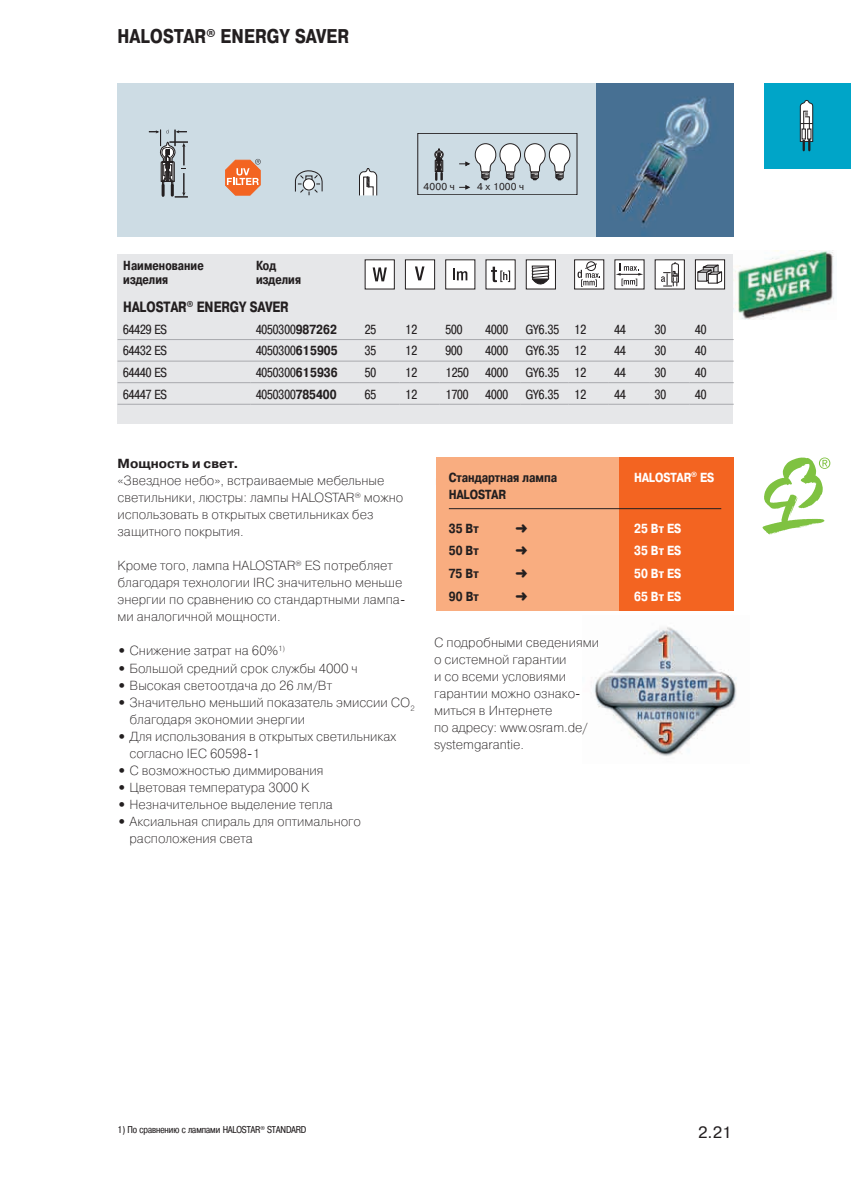
<style>
.page{position:relative;width:851px;height:1191px;background:#fff}
.page>*{position:absolute;margin:0;border:0;box-sizing:border-box;transform-origin:0 0}
.t1{font:700 19.8px "Pragmatica Cond C";letter-spacing:.015em;color:#231f20}
.t2{font:16.4px "Pragmatica C";color:#231f20}
.t3{font:700 15px "Pragmatica Cond C";letter-spacing:.005em;color:#231f20}
.t4{font:13.2px/17px "Pragmatica Light C";color:#231f20}
.t5{font:13.2px "Pragmatica Cond C";color:#231f20}
.t6{font:700 13.2px/14.2px "Pragmatica Cond C";color:#231f20}
.t7{font:700 13.2px "Pragmatica Cond C";color:#fff}
.t8{font:10px "Pragmatica Cond C";color:#231f20}
.t9{font:10px "Pragmatica C";letter-spacing:.015em;color:#231f20}
.s1{font-weight:700}
.s2{font-family:"Pragmatica C";font-weight:700}
</style>
<div class="page">
<div style="left:763px;top:83px;width:87px;height:85px;background:#00a5c8"></div>
<svg style="left:799px;top:100px;width:14px;height:52px"></svg>
<div style="left:807px;top:129px;width:4px;height:10px;border:1px solid #231f20"></div>
<div style="left:117px;top:83px;width:616px;height:153px;background:#cddce4"></div>
<img style="left:596px;top:83px;width:137px;height:153px">
<svg style="left:149px;top:130px;width:39px;height:68px"></svg>
<svg style="left:295px;top:170px;width:27px;height:25px"></svg>
<svg style="left:359px;top:168px;width:18px;height:27px"></svg>
<img style="left:733px;top:250px;width:101px;height:69px">
<div style="left:417px;top:133px;width:160px;height:62px;border:1px solid #231f20"></div>
<svg style="left:434px;top:149px;width:10px;height:32px"></svg>
<svg style="left:459px;top:143px;width:112px;height:47px"></svg>
<svg style="left:225px;top:159px;width:36px;height:36px"></svg>
<div style="left:436px;top:457px;width:184px;height:154px;background:#f9ad80"></div>
<div style="left:619px;top:457px;width:114px;height:154px;background:#f36421"></div>
<hr style="left:449px;top:508px;width:272px;height:1px;background:#231f20">
<div style="left:117px;top:254px;width:616px;height:170px;background:#e6e7e9"></div>
<hr style="left:117px;top:339px;width:616px;height:1px;background:#a8a9ad">
<hr style="left:117px;top:361px;width:616px;height:1px;background:#a8a9ad">
<hr style="left:117px;top:382px;width:133px;height:1px;background:#a8a9ad">
<hr style="left:117px;top:404px;width:133px;height:1px;background:#a8a9ad">
<hr style="left:250px;top:382px;width:109px;height:1px;background:#a8a9ad">
<hr style="left:250px;top:404px;width:109px;height:1px;background:#a8a9ad">
<hr style="left:359px;top:382px;width:40px;height:1px;background:#a8a9ad">
<hr style="left:359px;top:404px;width:40px;height:1px;background:#a8a9ad">
<hr style="left:399px;top:382px;width:40px;height:1px;background:#a8a9ad">
<hr style="left:399px;top:404px;width:40px;height:1px;background:#a8a9ad">
<hr style="left:439px;top:382px;width:41px;height:1px;background:#a8a9ad">
<hr style="left:439px;top:404px;width:41px;height:1px;background:#a8a9ad">
<hr style="left:480px;top:382px;width:40px;height:1px;background:#a8a9ad">
<hr style="left:480px;top:404px;width:40px;height:1px;background:#a8a9ad">
<hr style="left:520px;top:382px;width:48px;height:1px;background:#a8a9ad">
<hr style="left:520px;top:404px;width:48px;height:1px;background:#a8a9ad">
<hr style="left:568px;top:382px;width:40px;height:1px;background:#a8a9ad">
<hr style="left:568px;top:404px;width:40px;height:1px;background:#a8a9ad">
<hr style="left:608px;top:382px;width:41px;height:1px;background:#a8a9ad">
<hr style="left:608px;top:404px;width:41px;height:1px;background:#a8a9ad">
<hr style="left:649px;top:382px;width:40px;height:1px;background:#a8a9ad">
<hr style="left:649px;top:404px;width:40px;height:1px;background:#a8a9ad">
<hr style="left:689px;top:382px;width:44px;height:1px;background:#a8a9ad">
<hr style="left:689px;top:404px;width:44px;height:1px;background:#a8a9ad">
<div style="left:365px;top:260px;width:29px;height:29px;background:#fff"></div>
<svg style="left:372px;top:267px;width:15px;height:14px"></svg>
<div style="left:405px;top:260px;width:29px;height:29px;background:#fff"></div>
<div style="left:405px;top:259px;width:30px;height:30px;border:1px solid #231f20"></div>
<svg style="left:415px;top:266px;width:9px;height:14px"></svg>
<div style="left:445px;top:260px;width:30px;height:29px;background:#fff"></div>
<svg style="left:453px;top:268px;width:14px;height:12px"></svg>
<div style="left:486px;top:260px;width:29px;height:29px;background:#fff"></div>
<svg style="left:491px;top:267px;width:19px;height:15px"></svg>
<div style="left:526px;top:260px;width:29px;height:29px;background:#fff"></div>
<div style="left:526px;top:259px;width:29px;height:30px;border:1px solid #231f20"></div>
<svg style="left:531px;top:265px;width:18px;height:25px"></svg>
<svg style="left:574px;top:260px;width:29px;height:29px"></svg>
<div style="left:586px;top:261px;width:9px;height:10px;border:1px solid #231f20;border-radius:50%"></div>
<svg style="left:577px;top:263px;width:23px;height:24px"></svg>
<div style="left:614px;top:260px;width:30px;height:29px;background:#fff"></div>
<svg style="left:615px;top:263px;width:28px;height:23px"></svg>
<div style="left:655px;top:260px;width:29px;height:29px;background:#fff"></div>
<svg style="left:661px;top:262px;width:18px;height:25px"></svg>
<div style="left:695px;top:260px;width:29px;height:29px;background:#fff"></div>
<svg style="left:695px;top:264px;width:28px;height:20px"></svg>
<img style="left:593px;top:627px;width:144px;height:129px">
<svg style="left:762px;top:457px;width:68px;height:78px"></svg>
<div style="left:473px;top:182px;width:55px;height:11px;background:#cddce4"></div>
<p class="t1" style="left:117px;top:29px;width:233px">HALOSTAR<sup>®</sup> ENERGY SAVER</p>
<p class="t9" style="left:423px;top:183px;width:33px">4000 ч</p>
<p class="t9" style="left:477px;top:183px;width:48px">4 x 1000 ч</p>
<p class="t6" style="left:123px;top:259px;width:82px">Наименование изделия</p>
<p class="t6" style="left:256px;top:259px;width:47px">Код изделия</p>
<p class="t3" style="left:123px;top:301px;width:167px">HALOSTAR<sup>®</sup> ENERGY SAVER</p>
<p class="t5" style="left:123px;top:324px;width:45px">64429 ES</p>
<p class="t5" style="left:256px;top:324px;width:82px">4050300<span class="s1">987262</span></p>
<p class="t5" style="left:365px;top:324px;width:13px">25</p>
<p class="t5" style="left:405px;top:324px;width:14px">12</p>
<p class="t5" style="left:445px;top:324px;width:19px">500</p>
<p class="t5" style="left:485px;top:324px;width:24px">4000</p>
<p class="t5" style="left:526px;top:324px;width:62px">GY6.35 12</p>
<p class="t5" style="left:614px;top:324px;width:13px">44</p>
<p class="t5" style="left:654px;top:324px;width:13px">30</p>
<p class="t5" style="left:695px;top:324px;width:13px">40</p>
<p class="t5" style="left:123px;top:346px;width:45px">64432 ES</p>
<p class="t5" style="left:256px;top:346px;width:83px">4050300<span class="s1">615905</span></p>
<p class="t5" style="left:365px;top:346px;width:13px">35</p>
<p class="t5" style="left:405px;top:346px;width:14px">12</p>
<p class="t5" style="left:445px;top:346px;width:19px">900</p>
<p class="t5" style="left:485px;top:346px;width:24px">4000</p>
<p class="t5" style="left:526px;top:346px;width:62px">GY6.35 12</p>
<p class="t5" style="left:614px;top:346px;width:13px">44</p>
<p class="t5" style="left:654px;top:346px;width:13px">30</p>
<p class="t5" style="left:695px;top:346px;width:13px">40</p>
<p class="t5" style="left:123px;top:367px;width:45px">64440 ES</p>
<p class="t5" style="left:256px;top:367px;width:83px">4050300<span class="s1">615936</span></p>
<p class="t5" style="left:365px;top:367px;width:13px">50</p>
<p class="t5" style="left:405px;top:367px;width:14px">12</p>
<p class="t5" style="left:445px;top:367px;width:25px">1250</p>
<p class="t5" style="left:485px;top:367px;width:24px">4000</p>
<p class="t5" style="left:526px;top:367px;width:62px">GY6.35 12</p>
<p class="t5" style="left:614px;top:367px;width:13px">44</p>
<p class="t5" style="left:654px;top:367px;width:13px">30</p>
<p class="t5" style="left:695px;top:367px;width:13px">40</p>
<p class="t5" style="left:123px;top:389px;width:45px">64447 ES</p>
<p class="t5" style="left:256px;top:389px;width:82px">4050300<span class="s1">785400</span></p>
<p class="t5" style="left:365px;top:389px;width:13px">65</p>
<p class="t5" style="left:405px;top:389px;width:14px">12</p>
<p class="t5" style="left:445px;top:389px;width:25px">1700</p>
<p class="t5" style="left:485px;top:389px;width:24px">4000</p>
<p class="t5" style="left:526px;top:389px;width:62px">GY6.35 12</p>
<p class="t5" style="left:614px;top:389px;width:13px">44</p>
<p class="t5" style="left:654px;top:389px;width:13px">30</p>
<p class="t5" style="left:695px;top:389px;width:13px">40</p>
<p class="t4" style="left:117px;top:456px;width:287px"><span class="s2">Мощность и свет.<br></span>«Звездное небо», встраиваемые мебельные светильники, люстры: лампы HALOSTAR<sup>®</sup> можно использовать в открытых светильниках без защитного покрытия.</p>
<p class="t4" style="left:117px;top:558px;width:289px">Кроме того, лампа HALOSTAR<sup>®</sup> ES потребляет благодаря технологии IRC значительно меньше энергии по сравнению со стандартными лампа&shy;ми аналогичной мощности.</p>
<p class="t4" style="left:117px;top:643px;width:169px"><span class="s2">•</span> Снижение затрат на 60%<sup>1)</sup></p>
<p class="t4" style="left:117px;top:660px;width:242px"><span class="s2">•</span> Большой средний срок службы 4000 ч</p>
<p class="t4" style="left:117px;top:678px;width:216px"><span class="s2">•</span> Высокая светоотдача до 26 лм/Вт</p>
<p class="t4" style="left:129px;top:695px;width:287px;text-indent:-12px"><span class="s2">•</span> Значительно меньший показатель эмиссии CO<sub>2 </sub>благодаря экономии энергии</p>
<p class="t4" style="left:129px;top:729px;width:268px;text-indent:-12px"><span class="s2">•</span> Для использования в открытых светильниках согласно IEC 60598-1</p>
<p class="t4" style="left:117px;top:763px;width:207px"><span class="s2">•</span> С возможностью диммирования</p>
<p class="t4" style="left:117px;top:780px;width:193px"><span class="s2">•</span> Цветовая температура 3000 К</p>
<p class="t4" style="left:117px;top:797px;width:217px"><span class="s2">•</span> Незначительное выделение тепла</p>
<p class="t4" style="left:129px;top:814px;width:233px;text-indent:-12px"><span class="s2">•</span> Аксиальная спираль для оптимального расположения света</p>
<p class="t6" style="left:449px;top:471px;width:110px">Стандартная лампа</p>
<p class="t7" style="left:634px;top:472px;width:82px">HALOSTAR<sup>®</sup> ES</p>
<p class="t6" style="left:449px;top:488px;width:59px">HALOSTAR</p>
<p class="t4" style="left:435px;top:473px;width:58px">коррозии</p>
<p class="t4" style="left:435px;top:524px;width:72px">• UV-FILTER</p>
<p class="t6" style="left:449px;top:522px;width:31px">35 Вт</p>
<p class="t7" style="left:634px;top:523px;width:48px">25 Вт ES</p>
<p class="t6" style="left:449px;top:545px;width:31px">50 Вт</p>
<p class="t7" style="left:634px;top:546px;width:48px">35 Вт ES</p>
<p class="t6" style="left:449px;top:567px;width:31px">75 Вт</p>
<p class="t7" style="left:634px;top:568px;width:48px">50 Вт ES</p>
<p class="t6" style="left:449px;top:590px;width:31px">90 Вт</p>
<p class="t7" style="left:634px;top:591px;width:48px">65 Вт ES</p>
<p class="t4" style="left:434px;top:635px;width:166px">С подробными сведениями о системной гарантии<br>и со всеми условиями гарантии можно ознако&shy;миться в Интернете<br>по адресу: www.osram.de/ systemgarantie.</p>
<p class="t8" style="left:117px;top:1125px;width:190px">1) По сравнению с лампами HALOSTAR<sup>®</sup> STANDARD</p>
<p class="t2" style="left:698px;top:1126px;width:35px">2.21</p>
</div>
